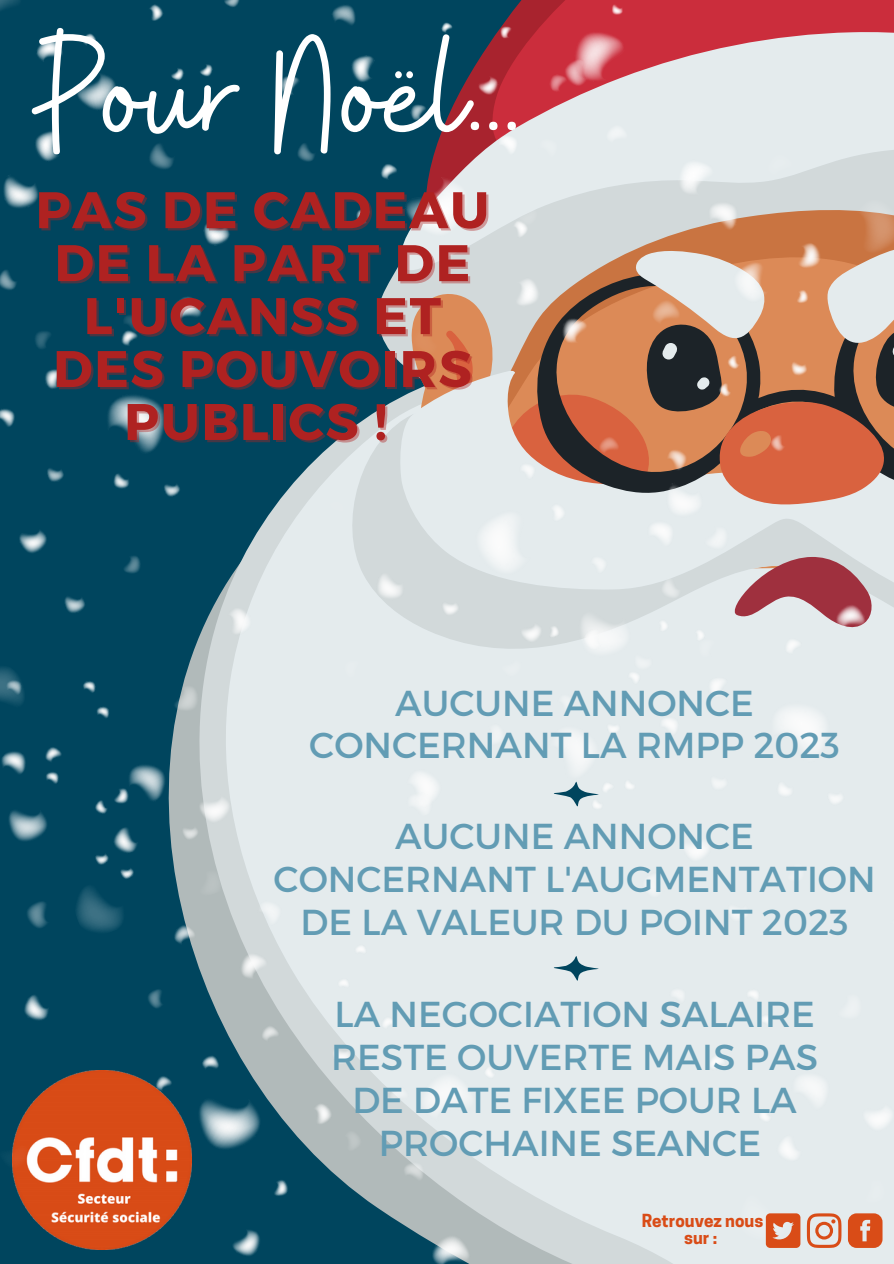
<style>
.page{position:relative;width:894px;height:1264px;background:#fff}
.page>*{position:absolute;margin:0;border:0;box-sizing:border-box;transform-origin:0 0}
.t1{font:167.1px "Buffalo";color:#fff}
.t2{font:700 51.3px/52.9px "Montserrat";letter-spacing:.035em;color:#af2221;text-align:center}
.t3{font:36px/42.8px "Montserrat";color:#629cb4;text-align:center}
.t4{font:700 16.95px/17px "Cooper Hewitt";color:#d94c17;text-align:center}
</style>
<div class="page">
<div style="left:713px;top:0;width:180px;height:31px;background:#cb2d3c"></div>
<img style="left:0;top:0;width:713px;height:103px">
<div style="left:586px;top:889px;width:307px;height:360px;background:#e4ebed"></div>
<img style="left:231px;top:44px;width:662px;height:845px">
<img style="left:0;top:103px;width:461px;height:551px">
<svg style="left:847px;top:1213px;width:35px;height:34px"></svg>
<svg style="left:806px;top:1213px;width:35px;height:34px"></svg>
<svg style="left:765px;top:1213px;width:35px;height:34px"></svg>
<img style="left:0;top:654px;width:586px;height:609px">
<svg style="left:553px;top:781px;width:45px;height:25px"></svg>
<svg style="left:553px;top:955px;width:45px;height:25px"></svg>
<h1 class="t1" style="left:33px;top:-13px;width:489px">Pour Noël .</h1>
<h2 class="t2" style="left:36px;top:181px;width:455px">PAS DE CADEAU<br>DE LA PART DE<br>L'UCANSS ET<br>DES POUVOIRS<br>PUBLICS !</h2>
<p class="t3" style="left:309px;top:679px;width:532px">AUCUNE ANNONCE<br>CONCERNANT LA RMPP 2023</p>
<p class="t3" style="left:273px;top:813px;width:603px">AUCUNE ANNONCE<br>CONCERNANT L'AUGMENTATION<br>DE LA VALEUR DU POINT 2023</p>
<p class="t3" style="left:331px;top:991px;width:488px">LA NEGOCIATION SALAIRE<br>RESTE OUVERTE MAIS PAS<br>DE DATE FIXEE POUR LA<br>PROCHAINE SEANCE</p>
<p class="t4" style="left:641px;top:1214px;width:123px">Retrouvez nous sur :</p>
</div>
